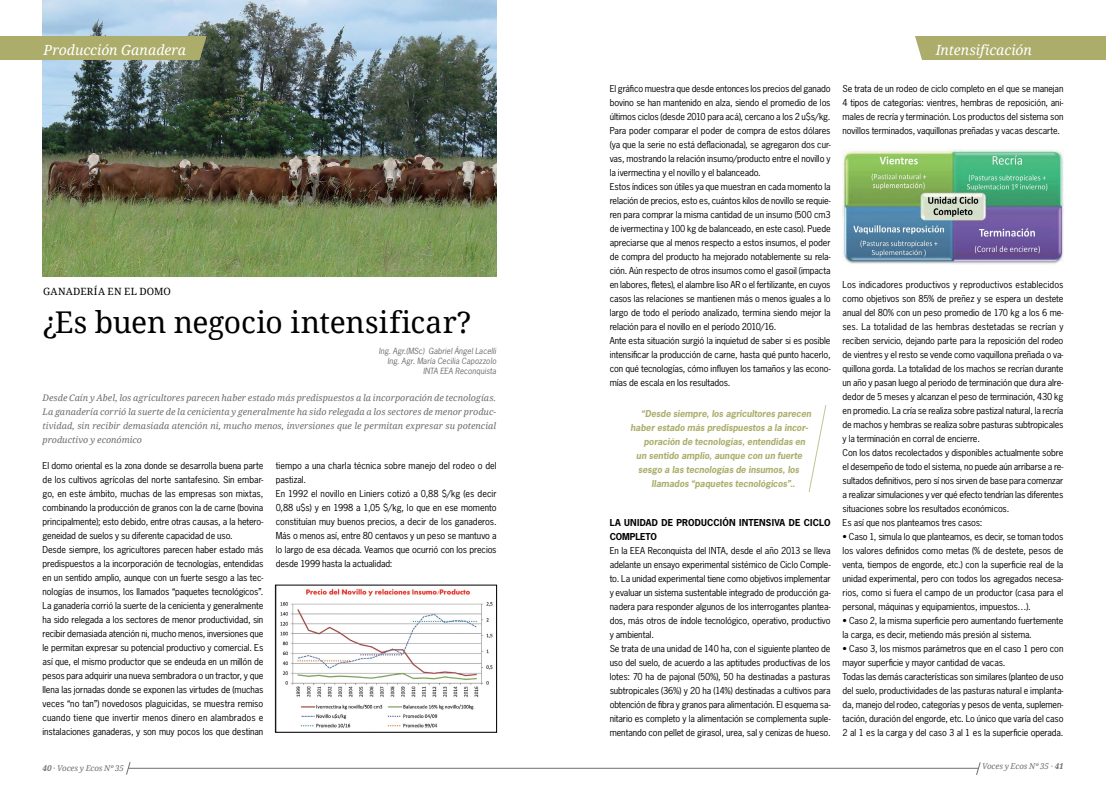
<style>
.page{position:relative;width:1106px;height:794px;background:#fff}
.page>*{position:absolute;margin:0;border:0;box-sizing:border-box;transform-origin:0 0}
.t1{font:30px "Droid Serif";letter-spacing:-.005em;color:#000}
.t2{font:italic 14px "Droid Serif";color:#fff}
.t3{font:10px "Droid Serif";letter-spacing:.025em;color:#000}
.t4{font:9px/14px "News Gothic Std";letter-spacing:-.01em;color:#000}
.t5{font:italic 9px/14px "Droid Serif";color:#6d6e71;text-align:justify}
.t6{font:italic 700 9px "News Gothic Std";letter-spacing:-.005em;color:#acad6b}
.t7{font:700 9px/14px "News Gothic Std";letter-spacing:.02em;color:#000}
.t8{font:italic 8px/10px "News Gothic Std";letter-spacing:.005em;color:#6d6e71;text-align:right}
.t9{font:italic 8px "Droid Serif";letter-spacing:-.01em;color:#6d6e71}
.s1{font-weight:700}
</style>
<div class="page">
<hr style="left:128px;top:768px;width:850px;height:1px;background:#6d6e71">
<svg style="left:126px;top:762px;width:5px;height:13px"></svg>
<svg style="left:975px;top:762px;width:6px;height:13px"></svg>
<img style="left:842px;top:150px;width:221px;height:114px">
<svg style="left:808px;top:405px;width:19px;height:88px"></svg>
<div style="left:915px;top:36px;width:191px;height:24px;background:#acad6b"></div>
<img style="left:43px;top:0;width:453px;height:277px">
<div style="left:0;top:36px;width:207px;height:24px;background:#acad6b"></div>
<img style="left:280px;top:588px;width:213px;height:140px">
<div style="left:275px;top:584px;width:222px;height:148px;border:1px solid #000"></div>
<h2 class="t2" style="left:44px;top:41px;width:144px">Producción Ganadera</h2>
<h2 class="t2" style="left:935px;top:41px;width:98px">Intensificación</h2>
<p class="t3" style="left:43px;top:285px;width:129px">GANADERÍA EN EL DOMO</p>
<h1 class="t1" style="left:43px;top:305px;width:430px">¿Es buen negocio intensificar?</h1>
<p class="t8" style="left:379px;top:346px;width:119px">Ing. Agr.(MSc) Gabriel Ángel Lacelli<br>Ing. Agr. María Cecilia Capozzolo<br>INTA EEA Reconquista</p>
<p class="t5" style="left:43px;top:391px;width:455px">Desde Caín y Abel, los agricultores parecen haber estado más predispuestos a la incorporación de tecnologías.<br>La ganadería corrió la suerte de la cenicienta y generalmente ha sido relegada a los sectores de menor produc&shy;tividad, sin recibir demasiada atención ni, mucho menos, inversiones que le permitan expresar su potencial productivo y económico</p>
<p class="t4" style="left:43px;top:459px;width:222px">El domo oriental es la zona donde se desarrolla buena parte de los cultivos agrícolas del norte santafesino. Sin embar&shy;go, en este ámbito, muchas de las empresas son mixtas, combinando la producción de granos con la de carne (bovina principalmente); esto debido, entre otras causas, a la hetero&shy;geneidad de suelos y su diferente capacidad de uso.<br>Desde siempre, los agricultores parecen haber estado más predispuestos a la incorporación de tecnologías, entendidas en un sentido amplio, aunque con un fuerte sesgo a las tec&shy;nologías de insumos, los llamados “paquetes tecnológicos”.<br>La ganadería corrió la suerte de la cenicienta y generalmente ha sido relegada a los sectores de menor productividad, sin recibir demasiada atención ni, mucho menos, inversiones que le permitan expresar su potencial productivo y comercial. Es así que, el mismo productor que se endeuda en un millón de pesos para adquirir una nueva sembradora o un tractor, y que llena las jornadas donde se exponen las virtudes de (muchas veces “no tan”) novedosos plaguicidas, se muestra remiso cuando tiene que invertir menos dinero en alambrados e instalaciones ganaderas, y son muy pocos los que destinan</p>
<p class="t4" style="left:276px;top:459px;width:222px">tiempo a una charla técnica sobre manejo del rodeo o del pastizal.<br>En 1992 el novillo en Liniers cotizó a 0,88 $/kg (es decir 0,88 u$s) y en 1998 a 1,05 $/kg, lo que en ese momento constituían muy buenos precios, a decir de los ganaderos.<br>Más o menos así, entre 80 centavos y un peso se mantuvo a lo largo de esa década. Veamos que ocurrió con los precios desde 1999 hasta la actualidad:</p>
<p class="t4" style="left:609px;top:82px;width:222px">El gráfico muestra que desde entonces los precios del ganado bovino se han mantenido en alza, siendo el promedio de los últimos ciclos (desde 2010 para acá), cercano a los 2 u$s/kg.<br>Para poder comparar el poder de compra de estos dólares (ya que la serie no está deflacionada), se agregaron dos cur&shy;vas, mostrando la relación insumo/producto entre el novillo y la ivermectina y el novillo y el balanceado.<br>Estos índices son útiles ya que muestran en cada momento la relación de precios, esto es, cuántos kilos de novillo se requie&shy;ren para comprar la misma cantidad de un insumo (500 cm3 de ivermectina y 100 kg de balanceado, en este caso). Puede apreciarse que al menos respecto a estos insumos, el poder de compra del producto ha mejorado notablemente su rela&shy;ción. Aún respecto de otros insumos como el gasoil (impacta en labores, fletes), el alambre liso AR o el fertilizante, en cuyos casos las relaciones se mantienen más o menos iguales a lo largo de todo el período analizado, termina siendo mejor la relación para el novillo en el período 2010/16.<br>Ante esta situación surgió la inquietud de saber si es posible intensificar la producción de carne, hasta qué punto hacerlo, con qué tecnologías, cómo influyen los tamaños y las econo&shy;mías de escala en los resultados.</p>
<p class="t6" style="left:641px;top:408px;width:171px">“Desde siempre, los agricultores parecen</p>
<p class="t6" style="left:630px;top:422px;width:179px">haber estado más predispuestos a la incor-</p>
<p class="t6" style="left:644px;top:436px;width:163px">poración de tecnologías, entendidas en</p>
<p class="t6" style="left:636px;top:450px;width:168px">un sentido amplio, aunque con un fuerte</p>
<p class="t6" style="left:638px;top:464px;width:162px">sesgo a las tecnologías de insumos, los</p>
<p class="t6" style="left:651px;top:478px;width:145px">llamados “paquetes tecnológicos”..</p>
<p class="t7" style="left:609px;top:516px;width:222px">LA UNIDAD DE PRODUCCIÓN INTENSIVA DE CICLO<br>COMPLETO</p>
<p class="t4" style="left:609px;top:544px;width:222px">En la EEA Reconquista del INTA, desde el año 2013 se lleva adelante un ensayo experimental sistémico de Ciclo Comple&shy;to. La unidad experimental tiene como objetivos implementar y evaluar un sistema sustentable integrado de producción ga&shy;nadera para responder algunos de los interrogantes plantea&shy;dos, más otros de índole tecnológico, operativo, productivo y ambiental.<br>Se trata de una unidad de 140 ha, con el siguiente planteo de uso del suelo, de acuerdo a las aptitudes productivas de los lotes: 70 ha de pajonal (50%), 50 ha destinadas a pasturas subtropicales (36%) y 20 ha (14%) destinadas a cultivos para obtención de fibra y granos para alimentación. El esquema sa&shy;nitario es completo y la alimentación se complementa suple&shy;mentando con pellet de girasol, urea, sal y cenizas de hueso.</p>
<p class="t4" style="left:842px;top:82px;width:222px;text-align:justify">Se trata de un rodeo de ciclo completo en el que se manejan 4 tipos de categorías: vientres, hembras de reposición, ani&shy;males de recría y terminación. Los productos del sistema son novillos terminados, vaquillonas preñadas y vacas descarte.</p>
<p class="t4" style="left:842px;top:278px;width:222px">Los indicadores productivos y reproductivos establecidos como objetivos son 85% de preñez y se espera un destete anual del 80% con un peso promedio de 170 kg a los 6 me&shy;ses. La totalidad de las hembras destetadas se recrían y reciben servicio, dejando parte para la reposición del rodeo de vientres y el resto se vende como vaquillona preñada o va&shy;quillona gorda. La totalidad de los machos se recrían durante un año y pasan luego al periodo de terminación que dura alre&shy;dedor de 5 meses y alcanzan el peso de terminación, 430 kg en promedio. La cría se realiza sobre pastizal natural, la recría de machos y hembras se realiza sobre pasturas subtropicales y la terminación en corral de encierre.<br>Con los datos recolectados y disponibles actualmente sobre el desempeño de todo el sistema, no puede aún arribarse a re&shy;sultados definitivos, pero sí nos sirven de base para comenzar a realizar simulaciones y ver qué efecto tendrían las diferentes situaciones sobre los resultados económicos.<br>Es así que nos planteamos tres casos:</p>
<p class="t4" style="left:842px;top:530px;width:222px;text-align:justify">• Caso 1, simula lo que planteamos, es decir, se toman todos los valores definidos como metas (% de destete, pesos de venta, tiempos de engorde, etc.) con la superficie real de la unidad experimental, pero con todos los agregados necesa&shy;rios, como si fuera el campo de un productor (casa para el personal, máquinas y equipamientos, impuestos…).</p>
<p class="t4" style="left:842px;top:614px;width:222px">• Caso 2, la misma superficie pero aumentando fuertemente la carga, es decir, metiendo más presión al sistema.</p>
<p class="t4" style="left:842px;top:642px;width:222px">• Caso 3, los mismos parámetros que en el caso 1 pero con mayor superficie y mayor cantidad de vacas.<br>Todas las demás características son similares (planteo de uso del suelo, productividades de las pasturas natural e implanta&shy;da, manejo del rodeo, categorías y pesos de venta, suplemen&shy;tación, duración del engorde, etc. Lo único que varía del caso 2 al 1 es la carga y del caso 3 al 1 es la superficie operada.</p>
<p class="t9" style="left:43px;top:763px;width:83px"><span class="s1">40</span> · Voces y Ecos Nº 35</p>
<p class="t9" style="left:982px;top:761px;width:83px">Voces y Ecos Nº 35 · <span class="s1">41</span></p>
</div>
